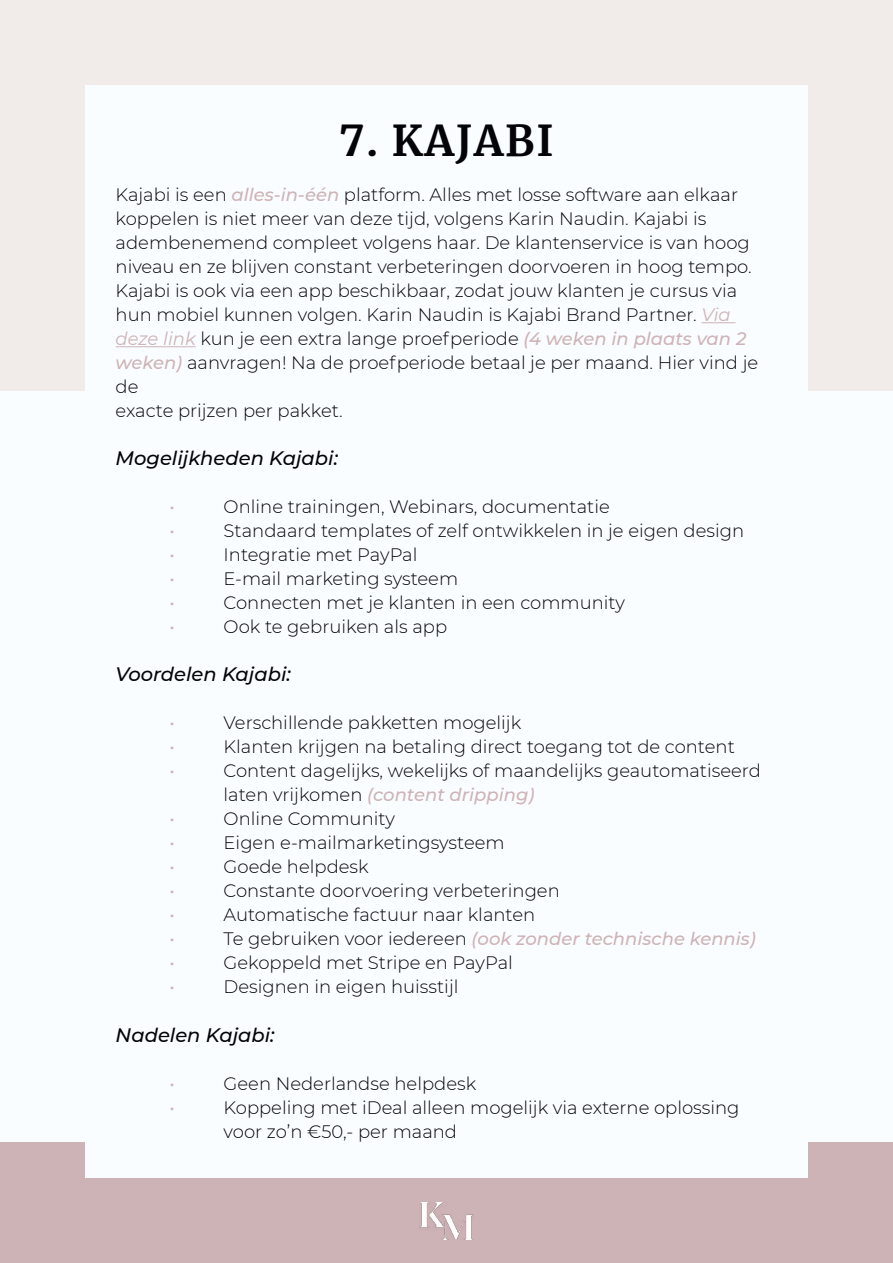
<style>
.page{position:relative;width:893px;height:1263px;background:#fafdff}
.page>*{position:absolute;margin:0;border:0;box-sizing:border-box;transform-origin:0 0}
.t1{font:700 42px "Merriweather";letter-spacing:.04em;color:#040407}
.t2{font:italic 500 19.5px "Montserrat";color:#040407}
.t3{font:300 18px/24px "Montserrat";color:#040407}
.t4{font:italic 500 18px "Montserrat";color:#ceb3b6}
.t5{font:18px "Montserrat";color:#ceb3b6}
.s1{font-weight:500;font-style:italic;color:#ceb3b6}
.s2{font-weight:400;font-style:italic;color:#ceb3b6}
.s3{font-weight:300;font-style:normal;color:#040407}
</style>
<div class="page">
<div style="left:0;top:0;width:893px;height:390px;background:#f1ece9"></div>
<div style="left:0;top:1142px;width:893px;height:121px;background:#ceb3b6"></div>
<div style="left:85px;top:85px;width:723px;height:1093px;background:#fafdff"></div>
<img style="left:420px;top:1202px;width:53px;height:37px">
<hr style="left:701px;top:322px;width:34px;height:1px;background:#ceb3b6">
<hr style="left:116px;top:346px;width:80px;height:1px;background:#ceb3b6">
<h1 class="t1" style="left:339px;top:112px;width:216px">7. KAJABI</h1>
<p class="t3" style="left:116px;top:182px;width:644px">Kajabi is een <span class="s1">alles-in-één</span> platform. Alles met losse software aan elkaar koppelen is niet meer van deze tijd, volgens Karin Naudin. Kajabi is adembenemend compleet volgens haar. De klantenservice is van hoog niveau en ze blijven constant verbeteringen doorvoeren in hoog tempo.<br>Kajabi is ook via een app beschikbaar, zodat jouw klanten je cursus via hun mobiel kunnen volgen. Karin Naudin is Kajabi Brand Partner. <span class="s2">Via deze link</span> kun je een extra lange proefperiode <span class="s1">(4 weken in plaats van 2 weken)</span> aanvragen! Na de proefperiode betaal je per maand. Hier vind je de<br>exacte prijzen per pakket.</p>
<p class="t2" style="left:116px;top:445px;width:224px">Mogelijkheden Kajabi:</p>
<p class="t5" style="left:170px;top:495px;width:7px">•</p>
<p class="t3" style="left:224px;top:494px;width:388px">Online trainingen, Webinars, documentatie</p>
<p class="t5" style="left:170px;top:519px;width:7px">•</p>
<p class="t3" style="left:224px;top:518px;width:522px">Standaard templates of zelf ontwikkelen in je eigen design</p>
<p class="t5" style="left:170px;top:543px;width:7px">•</p>
<p class="t3" style="left:224px;top:542px;width:195px">Integratie met PayPal</p>
<p class="t5" style="left:170px;top:567px;width:7px">•</p>
<p class="t3" style="left:224px;top:566px;width:236px">E-mail marketing systeem</p>
<p class="t5" style="left:170px;top:591px;width:7px">•</p>
<p class="t3" style="left:224px;top:590px;width:403px">Connecten met je klanten in een community</p>
<p class="t5" style="left:170px;top:615px;width:7px">•</p>
<p class="t3" style="left:224px;top:614px;width:225px">Ook te gebruiken als app</p>
<p class="t2" style="left:116px;top:661px;width:177px">Voordelen Kajabi:</p>
<p class="t5" style="left:170px;top:711px;width:7px">•</p>
<p class="t3" style="left:224px;top:710px;width:299px">Verschillende pakketten mogelijk</p>
<p class="t5" style="left:170px;top:735px;width:7px">•</p>
<p class="t3" style="left:224px;top:734px;width:513px">Klanten krijgen na betaling direct toegang tot de content</p>
<p class="t5" style="left:170px;top:759px;width:7px">•</p>
<p class="t3" style="left:224px;top:758px;width:539px">Content dagelijks, wekelijks of maandelijks geautomatiseerd laten vrijkomen <span class="s1">(content dripping)</span></p>
<p class="t5" style="left:170px;top:807px;width:7px">•</p>
<p class="t3" style="left:224px;top:806px;width:173px">Online Community</p>
<p class="t5" style="left:170px;top:831px;width:7px">•</p>
<p class="t3" style="left:224px;top:830px;width:283px">Eigen e-mailmarketingsysteem</p>
<p class="t5" style="left:170px;top:855px;width:7px">•</p>
<p class="t3" style="left:224px;top:854px;width:147px">Goede helpdesk</p>
<p class="t5" style="left:170px;top:879px;width:7px">•</p>
<p class="t3" style="left:224px;top:878px;width:338px">Constante doorvoering verbeteringen</p>
<p class="t5" style="left:170px;top:903px;width:7px">•</p>
<p class="t3" style="left:224px;top:902px;width:313px">Automatische factuur naar klanten</p>
<p class="t5" style="left:170px;top:927px;width:7px">•</p>
<p class="t4" style="left:224px;top:926px;width:534px"><span class="s3">Te gebruiken voor iedereen</span> (ook zonder technische kennis)</p>
<p class="t5" style="left:170px;top:951px;width:7px">•</p>
<p class="t3" style="left:224px;top:950px;width:291px">Gekoppeld met Stripe en PayPal</p>
<p class="t5" style="left:170px;top:975px;width:7px">•</p>
<p class="t3" style="left:224px;top:974px;width:236px">Designen in eigen huisstijl</p>
<p class="t2" style="left:116px;top:1021px;width:161px">Nadelen Kajabi:</p>
<p class="t5" style="left:170px;top:1071px;width:7px">•</p>
<p class="t3" style="left:224px;top:1070px;width:254px">Geen Nederlandse helpdesk</p>
<p class="t5" style="left:170px;top:1095px;width:7px">•</p>
<p class="t3" style="left:224px;top:1094px;width:517px">Koppeling met iDeal alleen mogelijk via externe oplossing voor zo’n €50,- per maand</p>
</div>
